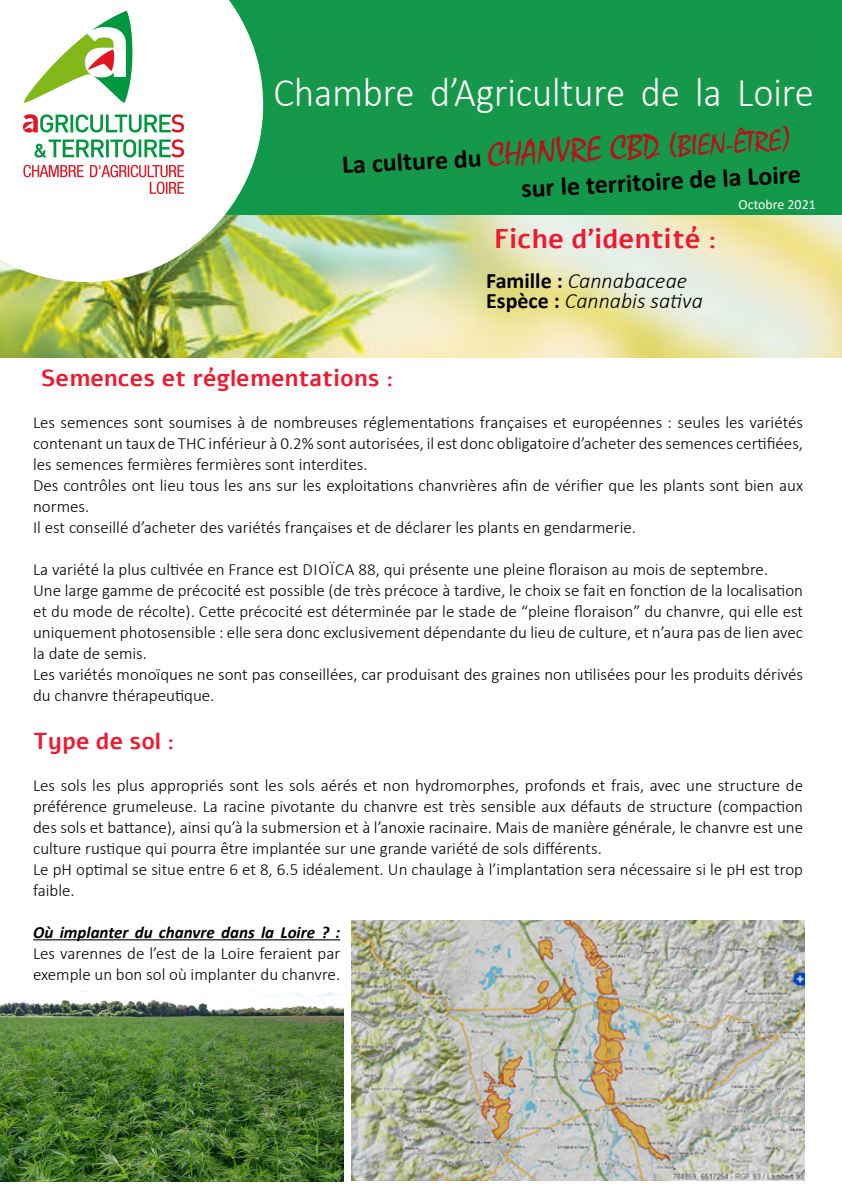
<style>
.page{position:relative;width:842px;height:1191px;background:#fff}
.page>*{position:absolute;margin:0;border:0;box-sizing:border-box;transform-origin:0 0}
.t1{font:300 41px "Calibri";color:#fff;scale:.94 1}
.t2{font:35px "Mistral";color:#ba101b}
.t3{font:700 27px "Alef";color:#ee1a30}
.t4{font:700 26px "Calibri";color:#000}
.t5{font:700 23px "Alef";color:#ee1a30}
.t6{font:italic 300 22px "Calibri";color:#000}
.t7{font:300 17px/21px "Calibri";color:#000;text-align:justify}
.t8{font:13.9px "Calibri";color:#fefafc}
.s1{font-family:"Calibri";font-weight:700;font-size:26px;color:#000}
.s2{font-size:30px}
.s3{font-weight:700;font-style:normal}
.s4{font-weight:700;font-style:italic}
</style>
<div class="page">
<img style="left:0;top:214px;width:842px;height:143px">
<div style="left:3px;top:0;width:839px;height:214px;background:#12984a"></div>
<svg style="left:0;top:0;width:263px;height:282px"></svg>
<hr style="left:33px;top:939px;width:307px;height:1px;background:#000">
<img style="left:352px;top:920px;width:452px;height:260px">
<img style="left:0;top:991px;width:344px;height:190px">
<p class="t1" style="left:274px;top:67px;width:576px">Chambre d’Agriculture de la Loire</p>
<p class="t2" style="left:341px;top:141px;width:451px;rotate:-3deg"><span class="s1">La culture du</span> CHANVRE CBD (<span class="s2">BIEN-ÊTRE</span>)</p>
<p class="t4" style="left:520px;top:170px;width:281px;rotate:-3deg">sur le territoire de la Loire</p>
<p class="t8" style="left:739px;top:194px;width:79px">Octobre 2021</p>
<p class="t3" style="left:494px;top:221px;width:224px">Fiche d’identité :</p>
<p class="t6" style="left:486px;top:267px;width:202px"><span class="s3">Famille :</span> Cannabaceae</p>
<p class="t6" style="left:486px;top:287px;width:218px"><span class="s3">Espèce :</span> Cannabis sativa</p>
<p class="t5" style="left:41px;top:363px;width:354px">Semences et réglementations :</p>
<p class="t7" style="left:33px;top:411px;width:771px">Les semences sont soumises à de nombreuses réglementations françaises et européennes : seules les variétés contenant un taux de THC inférieur à 0.2% sont autorisées, il est donc obligatoire d’acheter des semences certifiées, les semences fermières fermières sont interdites.</p>
<p class="t7" style="left:33px;top:474px;width:771px">Des contrôles ont lieu tous les ans sur les exploitations chanvrières afin de vérifier que les plants sont bien aux normes.</p>
<p class="t7" style="left:33px;top:516px;width:604px">Il est conseillé d’acheter des variétés françaises et de déclarer les plants en gendarmerie.</p>
<p class="t7" style="left:33px;top:558px;width:737px">La variété la plus cultivée en France est DIOÏCA 88, qui présente une pleine floraison au mois de septembre.</p>
<p class="t7" style="left:33px;top:579px;width:771px">Une large gamme de précocité est possible (de très précoce à tardive, le choix se fait en fonction de la localisation et du mode de récolte). Cette précocité est déterminée par le stade de “pleine floraison” du chanvre, qui elle est uniquement photosensible : elle sera donc exclusivement dépendante du lieu de culture, et n’aura pas de lien avec la date de semis.</p>
<p class="t7" style="left:33px;top:663px;width:771px">Les variétés monoïques ne sont pas conseillées, car produisant des graines non utilisées pour les produits dérivés du chanvre thérapeutique.</p>
<p class="t5" style="left:33px;top:725px;width:143px">Type de sol :</p>
<p class="t7" style="left:33px;top:774px;width:771px">Les sols les plus appropriés sont les sols aérés et non hydromorphes, profonds et frais, avec une structure de préférence grumeleuse. La racine pivotante du chanvre est très sensible aux défauts de structure (compaction des sols et battance), ainsi qu’à la submersion et à l’anoxie racinaire. Mais de manière générale, le chanvre est une culture rustique qui pourra être implantée sur une grande variété de sols différents.</p>
<p class="t7" style="left:33px;top:858px;width:771px">Le pH optimal se situe entre 6 et 8, 6.5 idéalement. Un chaulage à l’implantation sera nécessaire si le pH est trop faible.</p>
<p class="t7" style="left:33px;top:921px;width:309px"><span class="s4">Où implanter du chanvre dans la Loire ? :<br></span>Les varennes de l’est de la Loire feraient par exemple un bon sol où implanter du chanvre.</p>
</div>
